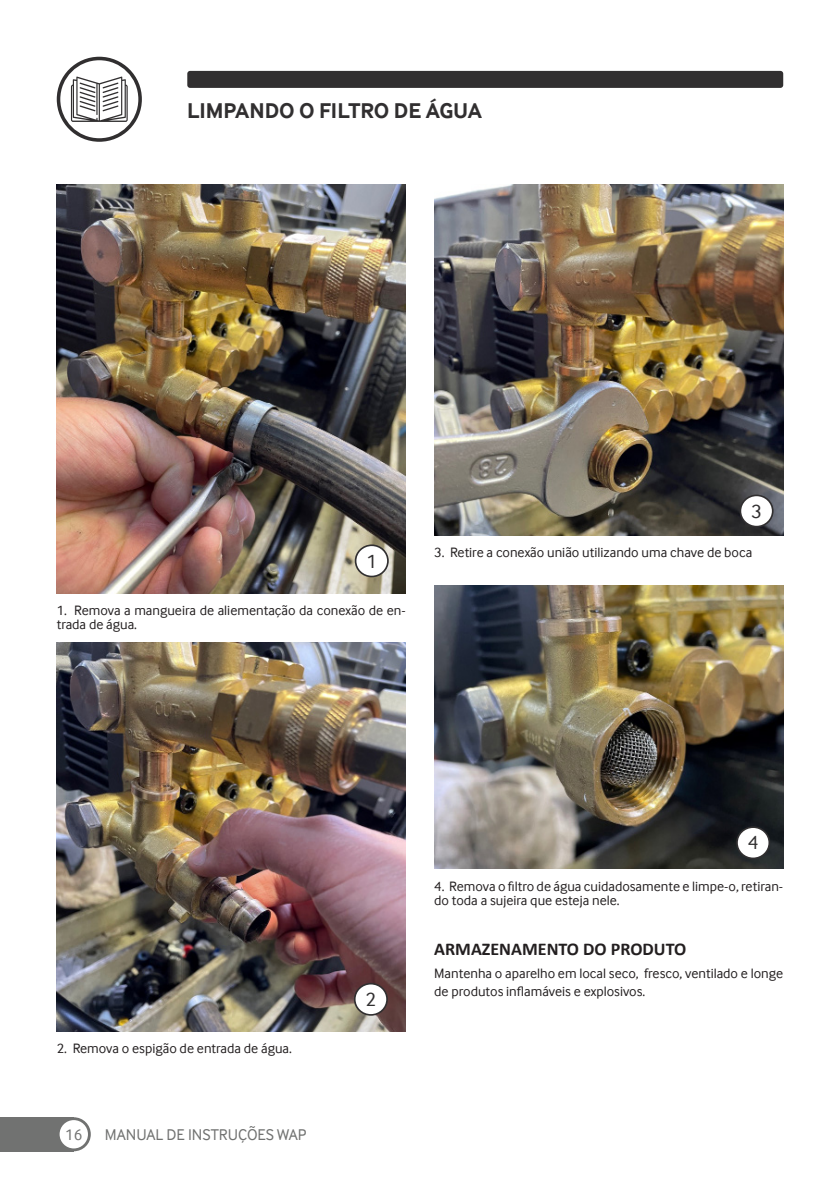
<style>
.page{position:relative;width:840px;height:1191px;background:#fff}
.page>*{position:absolute;margin:0;border:0;box-sizing:border-box;transform-origin:0 0}
.t1{font:700 22px "Inter Face";color:#312f30}
.t2{font:20px "Inter Face";color:#312f30}
.t3{font:700 18px "Calibri";color:#231f20}
.t4{font:16px "Inter Face";color:#717271}
.t5{font:14px/14px "Inter Face";color:#231f20}
</style>
<div class="page">
<div style="left:0;top:1117px;width:74px;height:34px;background:#717271"></div>
<svg style="left:57px;top:1117px;width:34px;height:34px"></svg>
<div style="left:60px;top:1120px;width:28px;height:28px;background:#fff;border-radius:50%"></div>
<div style="left:187px;top:71px;width:595px;height:17px;background:#312f30;border-radius:3px"></div>
<svg style="left:57px;top:57px;width:85px;height:85px"></svg>
<div style="left:60px;top:60px;width:78px;height:78px;background:#fff;border-radius:50%"></div>
<svg style="left:71px;top:77px;width:57px;height:45px"></svg>
<img style="left:57px;top:184px;width:348px;height:409px">
<img style="left:434px;top:585px;width:348px;height:283px">
<img style="left:434px;top:184px;width:348px;height:352px">
<img style="left:57px;top:642px;width:348px;height:389px">
<svg style="left:354px;top:544px;width:34px;height:33px"></svg>
<div style="left:356px;top:546px;width:31px;height:29px;background:#fff;border-radius:50%"></div>
<svg style="left:353px;top:982px;width:34px;height:33px"></svg>
<div style="left:355px;top:984px;width:31px;height:30px;background:#fff;border-radius:50%"></div>
<svg style="left:739px;top:494px;width:34px;height:33px"></svg>
<div style="left:740px;top:496px;width:31px;height:30px;background:#fff;border-radius:50%"></div>
<svg style="left:735px;top:826px;width:34px;height:33px"></svg>
<div style="left:737px;top:828px;width:31px;height:29px;background:#fff;border-radius:50%"></div>
<p class="t1" style="left:187px;top:98px;width:296px">LIMPANDO O FILTRO DE ÁGUA</p>
<p class="t2" style="left:750px;top:500px;width:12px">3</p>
<p class="t2" style="left:366px;top:549px;width:12px">1</p>
<p class="t5" style="left:57px;top:603px;width:350px">1. Remova a mangueira de aliementação da conexão de en&shy;trada de água.</p>
<p class="t5" style="left:434px;top:545px;width:319px">3. Retire a conexão união utilizando uma chave de boca</p>
<p class="t5" style="left:57px;top:1041px;width:236px">2. Remova o espigão de entrada de água.</p>
<p class="t4" style="left:65px;top:1125px;width:19px">16</p>
<p class="t4" style="left:105px;top:1125px;width:203px">MANUAL DE INSTRUÇÕES WAP</p>
<p class="t2" style="left:365px;top:988px;width:12px">2</p>
<p class="t2" style="left:747px;top:831px;width:12px">4</p>
<p class="t5" style="left:434px;top:879px;width:350px">4. Remova o filtro de água cuidadosamente e limpe-o, retiran&shy;do toda a sujeira que esteja nele.</p>
<p class="t3" style="left:434px;top:936px;width:253px">ARMAZENAMENTO DO PRODUTO</p>
<p class="t5" style="left:434px;top:964px;width:350px;line-height:18px">Mantenha o aparelho em local seco, fresco, ventilado e longe de produtos inflamáveis e explosivos.</p>
</div>
